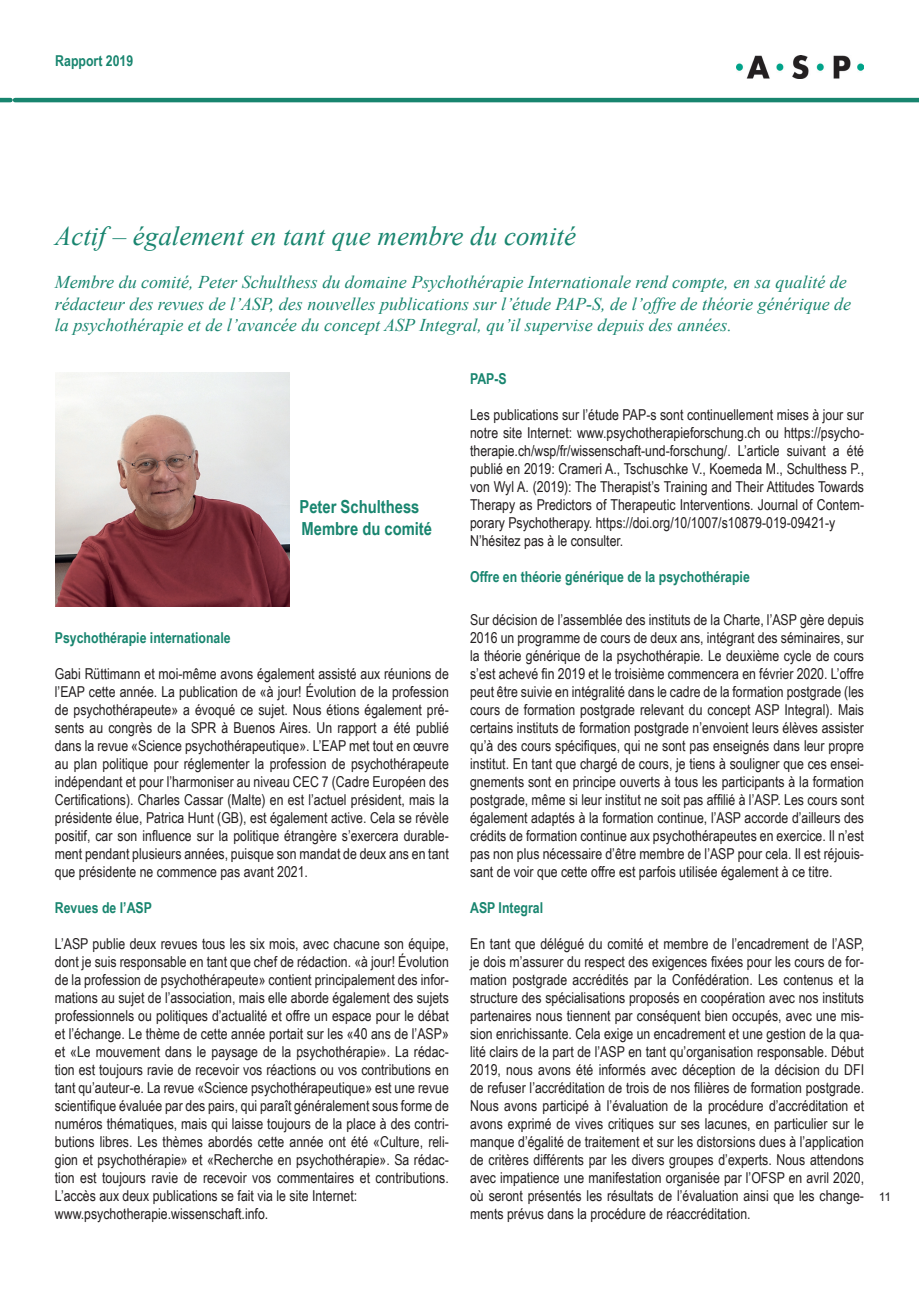
<style>
.page{position:relative;width:919px;height:1289px;background:#fff}
.page>*{position:absolute;margin:0;border:0;box-sizing:border-box;transform-origin:0 0}
.t1{font:italic 27px "Times New Roman";color:#18856f}
.t2{font:italic 18px/21.6px "Times New Roman";color:#18856f}
.t3{font:700 18px/21.6px "Arial Narrow";color:#18856f}
.t4{font:15px/18px "Arial Narrow";color:#231f20;text-align:justify}
.t5{font:700 15px "Arial Narrow";color:#18856f}
.t6{font:12px "Arial";color:#231f20}
</style>
<div class="page">
<img style="left:736px;top:55px;width:127px;height:23px">
<hr style="left:15px;top:98px;width:903px;height:4px;background:#18856f">
<hr style="left:0;top:98px;width:11px;height:4px;background:#18856f">
<img style="left:55px;top:372px;width:234px;height:234px">
<p class="t5" style="left:55px;top:50px;width:79px">Rapport 2019</p>
<h1 class="t1" style="left:55px;top:217px;width:522px">Actif – également en tant que membre du comité</h1>
<p class="t2" style="left:55px;top:271px;width:797px">Membre du comité, Peter Schulthess du domaine Psychothérapie Internationale rend compte, en sa qualité de rédacteur des revues de l’ASP, des nouvelles publications sur l’étude PAP-S, de l’offre de théorie générique de la psychothérapie et de l’avancée du concept ASP Integral, qu’il supervise depuis des années.</p>
<p class="t3" style="left:299px;top:495px;width:134px">Peter Schulthess<br>Membre du comité</p>
<p class="t5" style="left:55px;top:626px;width:177px">Psychothérapie internationale</p>
<p class="t4" style="left:55px;top:664px;width:395px">Gabi Rüttimann et moi-même avons également assisté aux réunions de l’EAP cette année. La publication de «à jour! Évolution de la profession de psychothérapeute» a évoqué ce sujet. Nous étions également pré&shy;sents au congrès de la SPR à Buenos Aires. Un rapport a été publié dans la revue «Science psychothérapeutique». L’EAP met tout en œuvre au plan politique pour réglementer la profession de psychothérapeute indépendant et pour l’harmoniser au niveau CEC 7 (Cadre Européen des Certifications). Charles Cassar (Malte) en est l’actuel président, mais la présidente élue, Patrica Hunt (GB), est également active. Cela se révèle positif, car son influence sur la politique étrangère s’exercera durable&shy;ment pendant plusieurs années, puisque son mandat de deux ans en tant que présidente ne commence pas avant 2021.</p>
<p class="t5" style="left:55px;top:896px;width:99px">Revues de l’ASP</p>
<p class="t4" style="left:55px;top:934px;width:395px;text-align:left">L’ASP publie deux revues tous les six mois, avec chacune son équipe, dont je suis responsable en tant que chef de rédaction. «à jour! Évolution de la profession de psychothérapeute» contient principalement des infor&shy;mations au sujet de l’association, mais elle aborde également des sujets professionnels ou politiques d’actualité et offre un espace pour le débat et l’échange. Le thème de cette année portait sur les «40 ans de l’ASP» et «Le mouvement dans le paysage de la psychothérapie». La rédac&shy;tion est toujours ravie de recevoir vos réactions ou vos contributions en tant qu’auteur-e. La revue «Science psychothérapeutique» est une revue scientifique évaluée par des pairs, qui paraît généralement sous forme de numéros thématiques, mais qui laisse toujours de la place à des contri&shy;butions libres. Les thèmes abordés cette année ont été «Culture, reli&shy;gion et psychothérapie» et «Recherche en psychothérapie». Sa rédac&shy;tion est toujours ravie de recevoir vos commentaires et contributions.<br>L’accès aux deux publications se fait via le site Internet: www.psychotherapie.wissenschaft.info.</p>
<p class="t5" style="left:470px;top:367px;width:38px">PAP-S</p>
<p class="t4" style="left:470px;top:405px;width:395px;text-align:left">Les publications sur l’étude PAP-s sont continuellement mises à jour sur notre site Internet: www.psychotherapieforschung.ch ou https://psycho&shy;therapie.ch/wsp/fr/wissenschaft-und-forschung/. L’article suivant a été publié en 2019: Crameri A., Tschuschke V., Koemeda M., Schulthess P., von Wyl A. (2019): The Therapist’s Training and Their Attitudes Towards Therapy as Predictors of Therapeutic Interventions. Journal of Contem&shy;porary Psychotherapy. https://doi.org/10/1007/s10879-019-09421-y N’hésitez pas à le consulter.</p>
<p class="t5" style="left:470px;top:565px;width:281px">Offre en théorie générique de la psychothérapie</p>
<p class="t4" style="left:470px;top:610px;width:395px">Sur décision de l’assemblée des instituts de la Charte, l’ASP gère depuis 2016 un programme de cours de deux ans, intégrant des séminaires, sur la théorie générique de la psychothérapie. Le deuxième cycle de cours s’est achevé fin 2019 et le troisième commencera en février 2020. L’offre peut être suivie en intégralité dans le cadre de la formation postgrade (les cours de formation postgrade relevant du concept ASP Integral). Mais certains instituts de formation postgrade n’envoient leurs élèves assister qu’à des cours spécifiques, qui ne sont pas enseignés dans leur propre institut. En tant que chargé de cours, je tiens à souligner que ces ensei&shy;gnements sont en principe ouverts à tous les participants à la formation postgrade, même si leur institut ne soit pas affilié à l’ASP. Les cours sont également adaptés à la formation continue, l’ASP accorde d’ailleurs des crédits de formation continue aux psychothérapeutes en exercice. Il n’est pas non plus nécessaire d’être membre de l’ASP pour cela. Il est réjouis&shy;sant de voir que cette offre est parfois utilisée également à ce titre.</p>
<p class="t5" style="left:470px;top:896px;width:74px">ASP Integral</p>
<p class="t4" style="left:470px;top:934px;width:395px">En tant que délégué du comité et membre de l’encadrement de l’ASP, je dois m’assurer du respect des exigences fixées pour les cours de for&shy;mation postgrade accrédités par la Confédération. Les contenus et la structure des spécialisations proposés en coopération avec nos instituts partenaires nous tiennent par conséquent bien occupés, avec une mis&shy;sion enrichissante. Cela exige un encadrement et une gestion de la qua&shy;lité clairs de la part de l’ASP en tant qu’organisation responsable. Début 2019, nous avons été informés avec déception de la décision du DFI de refuser l’accréditation de trois de nos filières de formation postgrade.<br>Nous avons participé à l’évaluation de la procédure d’accréditation et avons exprimé de vives critiques sur ses lacunes, en particulier sur le manque d’égalité de traitement et sur les distorsions dues à l’application de critères différents par les divers groupes d’experts. Nous attendons avec impatience une manifestation organisée par l’OFSP en avril 2020, où seront présentés les résultats de l’évaluation ainsi que les change&shy;ments prévus dans la procédure de réaccréditation.</p>
<p class="t6" style="left:878px;top:1188px;width:14px">11</p>
</div>
